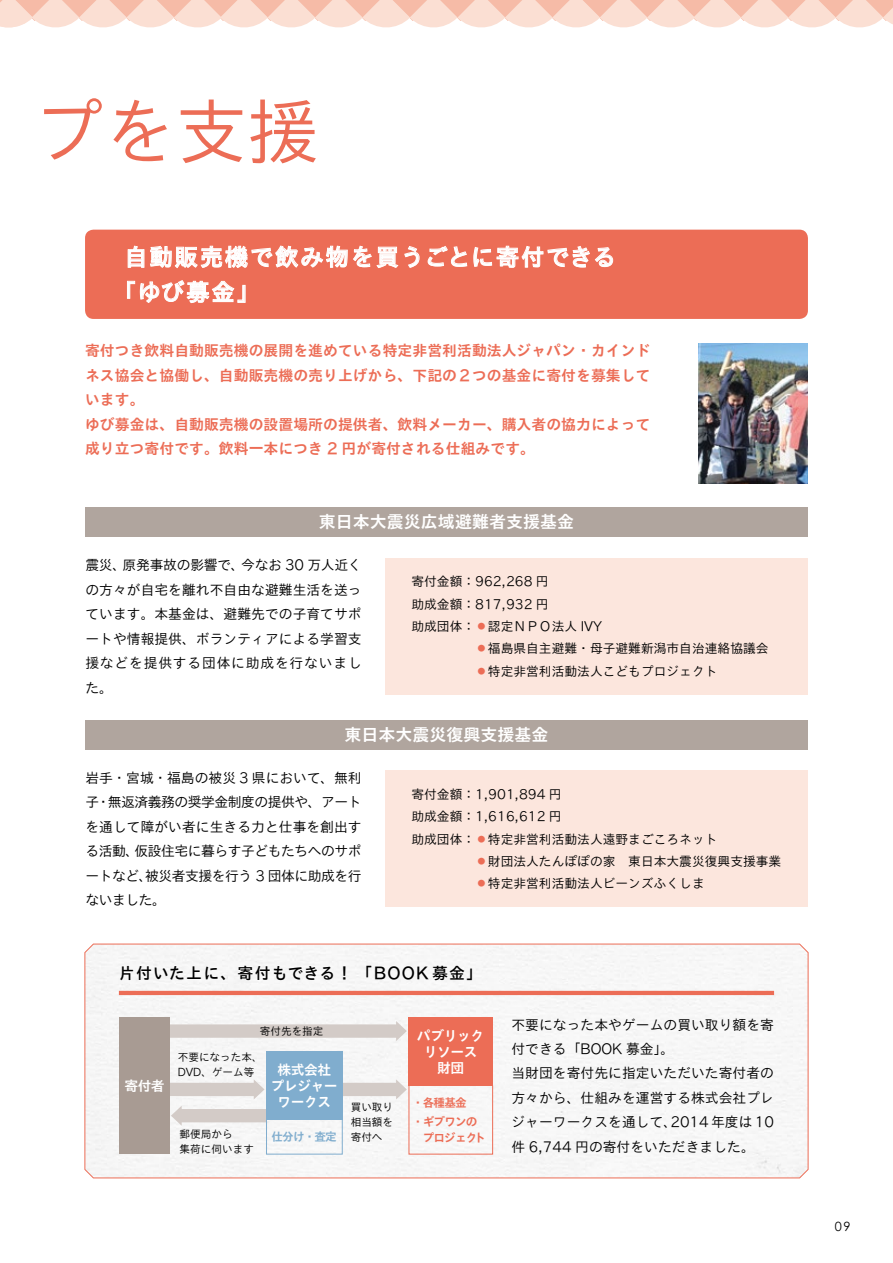
<style>
.page{position:relative;width:893px;height:1263px;background:#fff}
.page>*{position:absolute;margin:0;border:0;box-sizing:border-box;transform-origin:0 0}
.t1{font:71.25px "TB Go Std L";color:#ec6d56}
.t2{font:23.4px/35.1px "TB Go Std DB";letter-spacing:.075em;color:#fff}
.t3{font:16.95px "TB Go Std B";color:#fff}
.t4{font:15.9px "TB Go Std DB";letter-spacing:.075em;color:#000}
.t5{font:14.85px/24.5px "TB Go Std B";color:#ec6d56}
.t6{font:13.8px/24.5px "TB Go Std L";color:#000;text-align:justify}
.t7{font:13.8px/15.9px "TB Go Std B";letter-spacing:-.04em;color:#fff;text-align:center}
.t8{font:12.75px/22.4px "TB Go Std L";color:#000}
.t9{font:12.75px "Century Gothic";color:#000}
.t10{font:11.7px/19.2px "TB Go Std B";letter-spacing:-.08em;color:#ec6d56}
.t11{font:11.7px "TB Go Std B";color:#80adce}
.t12{font:10.65px/14.9px "TB Go Std L";color:#000}
.s1{color:#ec6d56}
</style>
<div class="page">
<svg style="left:0;top:0;width:893px;height:28px;background:#fadbce"></svg>
<svg style="left:84px;top:943px;width:725px;height:236px"></svg>
<div style="left:85px;top:230px;width:723px;height:89px;background:#ec6d56;border-radius:9px"></div>
<svg style="left:128px;top:229px;width:292px;height:39px"></svg>
<svg style="left:427px;top:246px;width:40px;height:21px"></svg>
<svg style="left:473px;top:246px;width:140px;height:22px"></svg>
<svg style="left:127px;top:280px;width:119px;height:23px"></svg>
<div style="left:385px;top:771px;width:423px;height:136px;background:#fce6dd"></div>
<div style="left:85px;top:720px;width:723px;height:29px;background:#b0a59e"></div>
<svg style="left:119px;top:962px;width:215px;height:20px"></svg>
<svg style="left:343px;top:966px;width:3px;height:14px"></svg>
<svg style="left:366px;top:965px;width:107px;height:16px"></svg>
<hr style="left:119px;top:991px;width:655px;height:4px;background:#ec6d56">
<div style="left:409px;top:1017px;width:84px;height:68px;background:#ec6d56"></div>
<svg style="left:170px;top:1021px;width:237px;height:20px"></svg>
<svg style="left:343px;top:1079px;width:64px;height:20px"></svg>
<svg style="left:170px;top:1079px;width:94px;height:20px"></svg>
<svg style="left:171px;top:1106px;width:95px;height:20px"></svg>
<div style="left:119px;top:1017px;width:51px;height:137px;background:#a89b93"></div>
<div style="left:409px;top:1085px;width:84px;height:69px;border:1px solid #ec6d56"></div>
<div style="left:266px;top:1052px;width:77px;height:68px;background:#80adce"></div>
<div style="left:266px;top:1119px;width:77px;height:35px;border:1px solid #80adce"></div>
<img style="left:698px;top:343px;width:110px;height:140px">
<div style="left:385px;top:558px;width:423px;height:136px;background:#fce6dd"></div>
<div style="left:85px;top:507px;width:723px;height:30px;background:#b0a59e"></div>
<h1 class="t1" style="left:33px;top:71px;width:286px">プを支援</h1>
<h2 class="t2" style="left:113px;top:239px;width:505px;text-indent:12px">自動販売機で飲み物を買うごとに寄付できる「ゆび募金」</h2>
<p class="t5" style="left:85px;top:339px;width:567px">寄付つき飲料自動販売機の展開を進めている特定非営利活動法人ジャパン・カインドネス協会と協働し、自動販売機の売り上げから、下記の２つの基金に寄付を募集しています。<br>ゆび募金は、自動販売機の設置場所の提供者、飲料メーカー、購入者の協力によって成り立つ寄付です。飲料一本につき 2 円が寄付される仕組みです。</p>
<p class="t3" style="left:319px;top:508px;width:257px">東日本大震災広域避難者支援基金</p>
<p class="t6" style="left:85px;top:552px;width:278px">震災、原発事故の影響で、今なお 30 万人近くの方々が自宅を離れ不自由な避難生活を送っています。本基金は、避難先での子育てサポートや情報提供、ボランティアによる学習支援などを提供する団体に助成を行ないました。</p>
<p class="t8" style="left:411px;top:570px;width:192px">寄付金額：962,268 円<br>助成金額：817,932 円<br>助成団体：<span class="s1">●</span>認定ＮＰＯ法人 IVY</p>
<p class="t8" style="left:475px;top:637px;width:295px"><span class="s1">●</span>福島県自主避難・母子避難新潟市自治連絡協議会</p>
<p class="t8" style="left:475px;top:659px;width:244px"><span class="s1">●</span>特定非営利活動法人こどもプロジェクト</p>
<p class="t3" style="left:344px;top:720px;width:206px">東日本大震災復興支援基金</p>
<p class="t6" style="left:85px;top:765px;width:278px">岩手・宮城・福島の被災 3 県において、無利子・無返済義務の奨学金制度の提供や、アートを通して障がい者に生きる力と仕事を創出する活動、仮設住宅に暮らす子どもたちへのサポートなど、被災者支援を行う 3 団体に助成を行ないました。</p>
<p class="t8" style="left:411px;top:782px;width:308px">寄付金額：1,901,894 円<br>助成金額：1,616,612 円<br>助成団体：<span class="s1">●</span>特定非営利活動法人遠野まごころネット</p>
<p class="t8" style="left:475px;top:849px;width:308px"><span class="s1">●</span>財団法人たんぽぽの家　東日本大震災復興支援事業</p>
<p class="t8" style="left:475px;top:872px;width:231px"><span class="s1">●</span>特定非営利活動法人ビーンズふくしま</p>
<p class="t4" style="left:119px;top:959px;width:365px">片付いた上に、寄付もできる！　「BOOK 募金」</p>
<p class="t7" style="left:124px;top:1078px;width:42px">寄付者</p>
<p class="t12" style="left:260px;top:1023px;width:65px">寄付先を指定</p>
<p class="t12" style="left:178px;top:1049px;width:87px">不要になった本、<br>DVD、ゲーム等</p>
<p class="t12" style="left:180px;top:1126px;width:76px">郵便局から<br>集荷に伺います</p>
<p class="t7" style="left:271px;top:1062px;width:68px">株式会社プレジャーワークス</p>
<p class="t11" style="left:272px;top:1126px;width:67px">仕分け・査定</p>
<p class="t12" style="left:351px;top:1099px;width:44px;text-align:justify">買い取り相当額を寄付へ</p>
<p class="t7" style="left:417px;top:1028px;width:68px">パブリックリソース財団</p>
<p class="t10" style="left:412px;top:1093px;width:67px">・各種基金・ギブワンの</p>
<p class="t10" style="left:423px;top:1128px;width:65px">プロジェクト</p>
<p class="t6" style="left:511px;top:1011px;width:264px;text-align:left">不要になった本やゲームの買い取り額を寄付できる「BOOK 募金」。<br>当財団を寄付先に指定いただいた寄付者の方々から、仕組みを運営する株式会社プレジャーワークスを通して、2014 年度は 10件 6,744 円の寄付をいただきました。</p>
<p class="t9" style="left:835px;top:1219px;width:17px">09</p>
</div>
